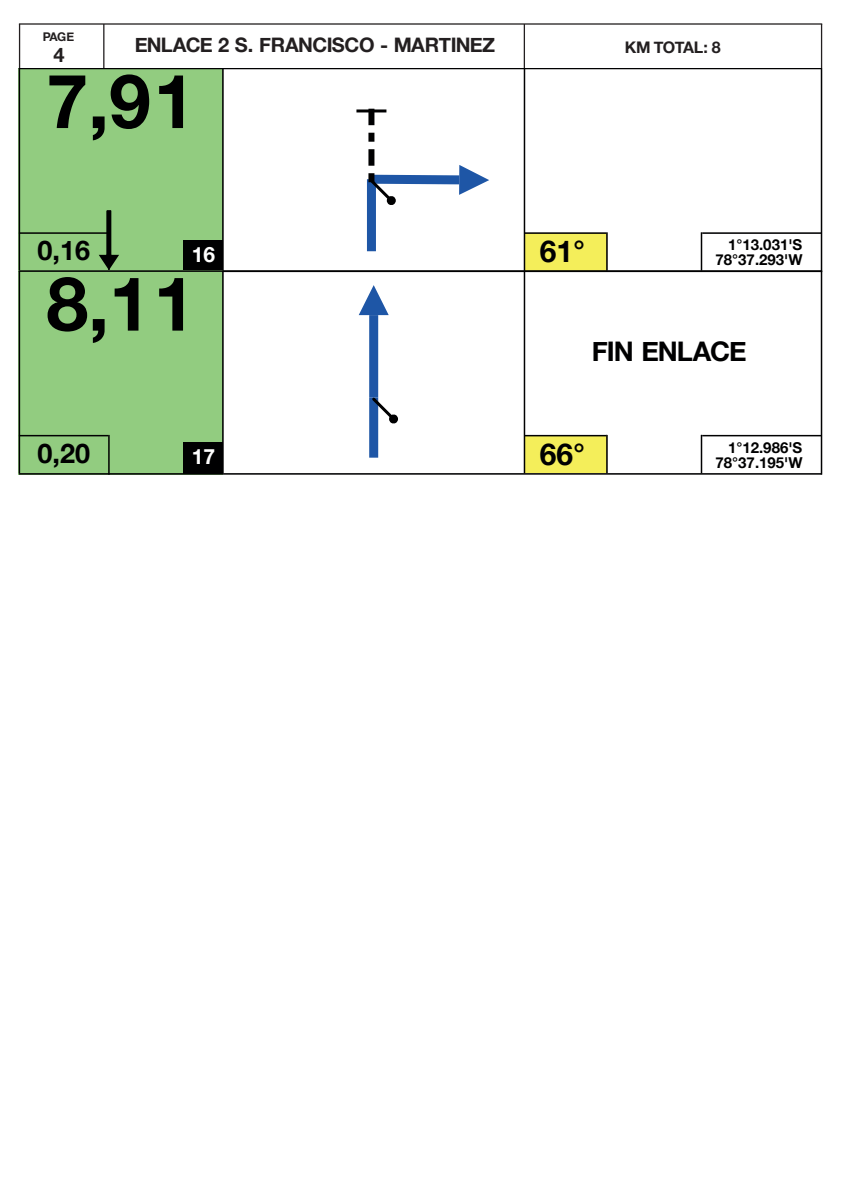
<style>
.page{position:relative;width:842px;height:1191px;background:#fff}
.page>*{position:absolute;margin:0;border:0;box-sizing:border-box;transform-origin:0 0}
.t1{font:700 75px "Helvetica Neue";color:#000001}
.t2{font:700 30px "Helvetica Neue";color:#000001}
.t3{font:700 27px "Helvetica Neue";letter-spacing:-.04em;color:#000001}
.t4{font:700 21px "Helvetica Neue";color:#fff}
.t5{font:700 20px "Helvetica Neue";letter-spacing:-.03em;color:#231f20}
.t6{font:700 16px "Helvetica Neue";letter-spacing:-.04em;color:#231f20}
.t7{font:700 15px/15px "Helvetica Neue";color:#000001;text-align:right}
.t8{font:700 12px "Helvetica Neue";color:#231f20}
</style>
<div class="page">
<hr style="left:19px;top:23px;width:803px;height:2px;background:#231f20">
<hr style="left:19px;top:24px;width:1px;height:44px;background:#231f20">
<hr style="left:103px;top:24px;width:1px;height:44px;background:#231f20">
<hr style="left:524px;top:24px;width:1px;height:44px;background:#231f20">
<hr style="left:821px;top:24px;width:1px;height:44px;background:#231f20">
<div style="left:367px;top:179px;width:9px;height:72px;background:#1e56a6"></div>
<svg style="left:362px;top:111px;width:127px;height:94px"></svg>
<hr style="left:356px;top:109px;width:30px;height:3px;background:#000001">
<div style="left:19px;top:68px;width:204px;height:204px;background:#92cc80"></div>
<hr style="left:19px;top:232px;width:89px;height:2px;background:#000001">
<svg style="left:95px;top:210px;width:24px;height:60px"></svg>
<div style="left:184px;top:240px;width:39px;height:31px;background:#000001"></div>
<div style="left:524px;top:233px;width:83px;height:37px;background:#f4ee5a"></div>
<hr style="left:524px;top:232px;width:82px;height:2px;background:#000001">
<hr style="left:606px;top:232px;width:2px;height:38px;background:#000001">
<hr style="left:702px;top:232px;width:119px;height:2px;background:#000001">
<hr style="left:701px;top:232px;width:1px;height:38px;background:#000001">
<hr style="left:19px;top:68px;width:802px;height:1px;background:#000001">
<hr style="left:19px;top:68px;width:1px;height:202px;background:#000001">
<hr style="left:222px;top:68px;width:2px;height:202px;background:#000001">
<hr style="left:524px;top:68px;width:1px;height:202px;background:#000001">
<hr style="left:821px;top:68px;width:1px;height:204px;background:#000001">
<div style="left:369px;top:397px;width:9px;height:60px;background:#1e56a6"></div>
<div style="left:369px;top:315px;width:9px;height:82px;background:#1e56a6"></div>
<svg style="left:359px;top:285px;width:30px;height:30px"></svg>
<svg style="left:369px;top:395px;width:29px;height:29px"></svg>
<div style="left:19px;top:270px;width:204px;height:204px;background:#92cc80"></div>
<hr style="left:19px;top:435px;width:89px;height:1px;background:#000001">
<hr style="left:108px;top:435px;width:2px;height:39px;background:#000001">
<div style="left:184px;top:442px;width:39px;height:32px;background:#000001"></div>
<div style="left:524px;top:435px;width:83px;height:38px;background:#f4ee5a"></div>
<hr style="left:524px;top:435px;width:82px;height:1px;background:#000001">
<hr style="left:606px;top:435px;width:2px;height:38px;background:#000001">
<hr style="left:702px;top:435px;width:119px;height:1px;background:#000001">
<hr style="left:701px;top:435px;width:1px;height:38px;background:#000001">
<hr style="left:19px;top:270px;width:802px;height:2px;background:#000001">
<hr style="left:19px;top:473px;width:802px;height:1px;background:#000001">
<hr style="left:19px;top:270px;width:1px;height:203px;background:#000001">
<hr style="left:222px;top:270px;width:2px;height:203px;background:#000001">
<hr style="left:524px;top:270px;width:1px;height:203px;background:#000001">
<hr style="left:821px;top:270px;width:1px;height:204px;background:#000001">
<p class="t8" style="left:43px;top:27px;width:33px">PAGE</p>
<h3 class="t5" style="left:53px;top:40px;width:13px">4</h3>
<h3 class="t5" style="left:135px;top:29px;width:362px">ENLACE 2 S. FRANCISCO - MARTINEZ</h3>
<p class="t6" style="left:625px;top:34px;width:97px">KM TOTAL: 8</p>
<h1 class="t1" style="left:47px;top:42px;width:150px">7,91</h1>
<h3 class="t3" style="left:38px;top:229px;width:54px">0,16</h3>
<h3 class="t4" style="left:192px;top:238px;width:25px">16</h3>
<h2 class="t2" style="left:540px;top:228px;width:47px">61°</h2>
<p class="t7" style="left:716px;top:238px;width:88px">1°13.031'S<br>78°37.293'W</p>
<h1 class="t1" style="left:47px;top:245px;width:150px">8,11</h1>
<h3 class="t3" style="left:592px;top:330px;width:156px">FIN ENLACE</h3>
<h3 class="t3" style="left:38px;top:432px;width:54px">0,20</h3>
<h3 class="t4" style="left:192px;top:440px;width:25px">17</h3>
<h2 class="t2" style="left:540px;top:431px;width:47px">66°</h2>
<p class="t7" style="left:716px;top:440px;width:88px">1°12.986'S<br>78°37.195'W</p>
</div>
